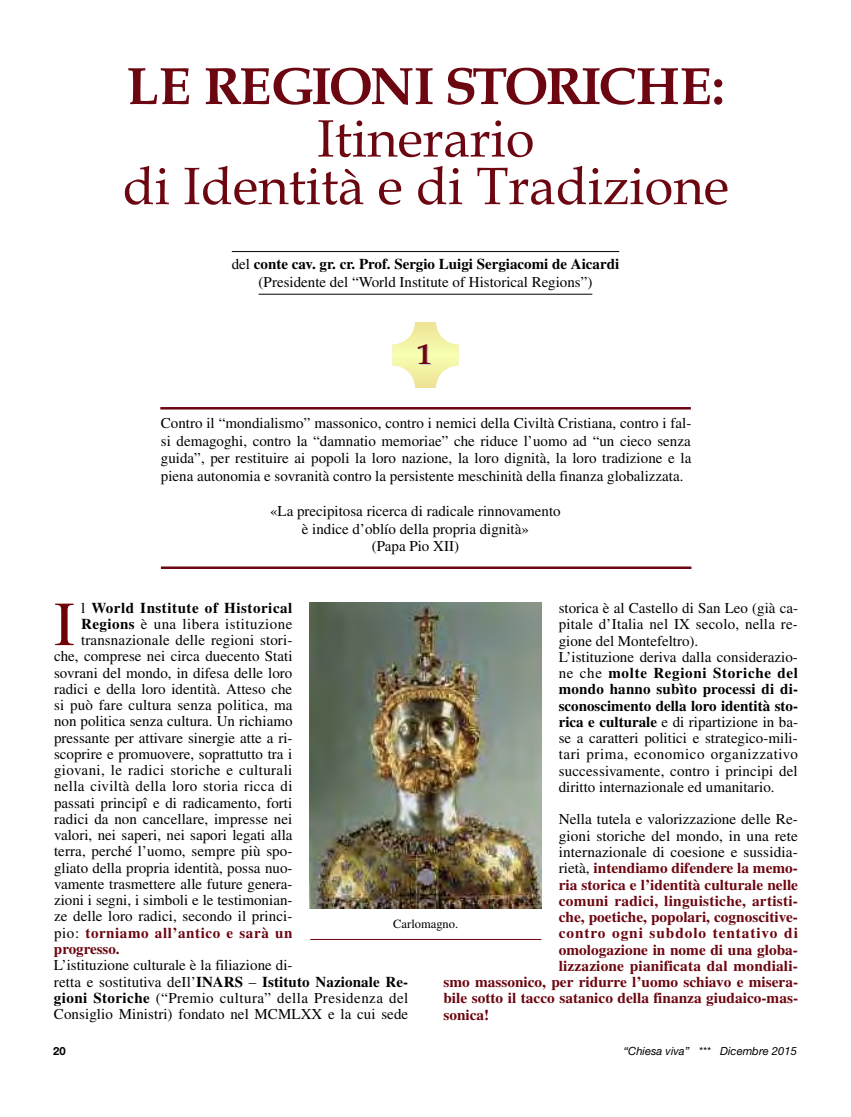
<style>
.page{position:relative;width:851px;height:1117px;background:#fff}
.page>*{position:absolute;margin:0;border:0;box-sizing:border-box;transform-origin:0 0}
.t1{font:62.62px "Times LT Std";color:#700008}
.t2{font:52.5px/47.5px "Book Antiqua";color:#6c0610;text-align:center}
.t3{font:700 52.5px "Book Antiqua";letter-spacing:-.05em;color:#6c0610}
.t4{font:700 30px "Palatino";color:#6c0610}
.t5{font:15px/16.2px "Times LT Std";color:#000}
.t6{font:700 15px "Times LT Std";color:#6c0610}
.t7{font:15px "Times LT Std";letter-spacing:.025em;color:#000}
.t8{font:15px "Times LT Std";letter-spacing:.02em;color:#000}
.t9{font:700 15px "Times LT Std";letter-spacing:.04em;color:#6c0610}
.t10{font:15px "Times LT Std";letter-spacing:.03em;color:#000}
.t11{font:700 15px "Times LT Std";letter-spacing:.06em;color:#6c0610}
.t12{font:700 15px "Times LT Std";letter-spacing:.035em;color:#000}
.t13{font:12.5px "Times LT Std";color:#000}
.t14{font:italic 11.25px "Helvetica Neue";color:#000}
.t15{font:700 11.25px "Helvetica Neue";color:#000}
.s1{font-weight:700}
.s2{font-weight:400}
.s3{font-weight:400;color:#000}
</style>
<div class="page">
<img style="left:310px;top:602px;width:231px;height:306px">
<hr style="left:232px;top:251px;width:387px;height:1px;background:#000">
<hr style="left:258px;top:294px;width:334px;height:1px;background:#000">
<hr style="left:310px;top:939px;width:231px;height:1px;background:#6c0610">
<svg style="left:392px;top:322px;width:66px;height:66px"></svg>
<hr style="left:160px;top:407px;width:530px;height:2px;background:#6c0610">
<hr style="left:161px;top:566px;width:530px;height:3px;background:#6c0610">
<h2 class="t3" style="left:127px;top:55px;width:599px">LE REGIONI STORICHE:</h2>
<h2 class="t2" style="left:122px;top:116px;width:608px">Itinerario<br>di Identità e di Tradizione</h2>
<p class="t5" style="left:232px;top:257px;width:389px;line-height:17.5px;text-align:center">del <span class="s1">conte cav. gr. cr. Prof. Sergio Luigi Sergiacomi de Aicardi </span>(Presidente del “World Institute of Historical Regions”)</p>
<h3 class="t4" style="left:416px;top:339px;width:16px">1</h3>
<p class="t5" style="left:161px;top:416px;width:532px;line-height:17.5px;text-align:justify">Contro il “mondialismo” massonico, contro i nemici della Civiltà Cristiana, contro i fal&shy;si demagoghi, contro la “damnatio memoriae” che riduce l’uomo ad “un cieco senza guida”, per restituire ai popoli la loro nazione, la loro dignità, la loro tradizione e la piena autonomia e sovranità contro la persistente meschinità della finanza globalizzata.</p>
<p class="t5" style="left:270px;top:503px;width:292px;line-height:17.5px;text-align:center">«La precipitosa ricerca di radicale rinnovamento è indice d’oblío della propria dignità»<br>(Papa Pio XII)</p>
<h1 class="t1" style="left:54px;top:602px;width:22px">I</h1>
<p class="t12" style="left:81px;top:602px;width:213px"><span class="s2">l</span> World Institute of Historical</p>
<p class="t5" style="left:558px;top:601px;width:241px">storica è al Castello di San Leo (già ca&shy;pitale d’Italia nel IX secolo, nella re&shy;gione del Montefeltro).<br>L’istituzione deriva dalla considerazio&shy;ne che <span class="s1">molte Regioni Storiche del mondo hanno subìto processi di di&shy;sconoscimento della loro identità sto&shy;rica e culturale</span> e di ripartizione in ba&shy;se a caratteri politici e strategico-mili&shy;tari prima, economico organizzativo successivamente, contro i principi del diritto internazionale ed umanitario.</p>
<p class="t5" style="left:558px;top:812px;width:241px">Nella tutela e valorizzazione delle Re-</p>
<p class="t5" style="left:558px;top:828px;width:241px">gioni storiche del mondo, in una rete</p>
<p class="t5" style="left:558px;top:845px;width:240px">internazionale di coesione e sussidia-</p>
<p class="t6" style="left:558px;top:862px;width:241px"><span class="s3">rietà,</span> intendiamo difendere la memo-</p>
<p class="t6" style="left:558px;top:879px;width:241px">ria storica e l’identità culturale nelle</p>
<p class="t6" style="left:558px;top:895px;width:241px">comuni radici, linguistiche, artisti-</p>
<p class="t6" style="left:558px;top:911px;width:241px">che, poetiche, popolari, cognoscitive-</p>
<p class="t11" style="left:558px;top:927px;width:241px">contro ogni subdolo tentativo di</p>
<p class="t6" style="left:558px;top:944px;width:241px">omologazione in nome di una globa-</p>
<p class="t6" style="left:558px;top:960px;width:240px">lizzazione pianificata dal mondiali-</p>
<p class="t6" style="left:443px;top:976px;width:356px">smo massonico, per ridurre l’uomo schiavo e misera-</p>
<p class="t6" style="left:443px;top:992px;width:356px">bile sotto il tacco satanico della finanza giudaico-mas-</p>
<p class="t6" style="left:443px;top:1009px;width:47px">sonica!</p>
<p class="t10" style="left:81px;top:618px;width:213px"><span class="s1">Regions</span> è una libera istituzione</p>
<p class="t5" style="left:81px;top:633px;width:213px">transnazionale delle regioni stori-</p>
<p class="t5" style="left:54px;top:649px;width:240px">che, comprese nei circa duecento Stati</p>
<p class="t5" style="left:54px;top:665px;width:240px">sovrani del mondo, in difesa delle loro</p>
<p class="t5" style="left:54px;top:682px;width:240px">radici e della loro identità. Atteso che</p>
<p class="t5" style="left:54px;top:698px;width:240px">si può fare cultura senza politica, ma</p>
<p class="t5" style="left:54px;top:714px;width:240px">non politica senza cultura. Un richiamo</p>
<p class="t5" style="left:54px;top:730px;width:240px">pressante per attivare sinergie atte a ri-</p>
<p class="t5" style="left:54px;top:747px;width:240px">scoprire e promuovere, soprattutto tra i</p>
<p class="t7" style="left:54px;top:764px;width:240px">giovani, le radici storiche e culturali</p>
<p class="t8" style="left:54px;top:781px;width:240px">nella civiltà della loro storia ricca di</p>
<p class="t5" style="left:54px;top:795px;width:240px">passati principî e di radicamento, forti</p>
<p class="t5" style="left:54px;top:812px;width:240px">radici da non cancellare, impresse nei</p>
<p class="t5" style="left:54px;top:828px;width:240px">valori, nei saperi, nei sapori legati alla</p>
<p class="t5" style="left:54px;top:844px;width:240px">terra, perché l’uomo, sempre più spo-</p>
<p class="t5" style="left:54px;top:860px;width:240px">gliato della propria identità, possa nuo-</p>
<p class="t5" style="left:54px;top:877px;width:240px">vamente trasmettere alle future genera-</p>
<p class="t5" style="left:54px;top:893px;width:240px">zioni i segni, i simboli e le testimonian-</p>
<p class="t5" style="left:54px;top:909px;width:240px">ze delle loro radici, secondo il princi-</p>
<p class="t9" style="left:54px;top:927px;width:240px"><span class="s3">pio:</span> torniamo all’antico e sarà un</p>
<p class="t6" style="left:54px;top:943px;width:67px">progresso.</p>
<p class="t5" style="left:54px;top:958px;width:356px">L’istituzione culturale è la filiazione di-<br>retta e sostitutiva deIl’<span class="s1">INARS</span> – <span class="s1">Istituto Nazionale Re&shy;gioni Storiche</span> (“Premio cultura” della Presidenza del Consiglio Ministri) fondato nel MCMLXX e la cui sede</p>
<p class="t13" style="left:393px;top:919px;width:66px">Carlomagno.</p>
<p class="t15" style="left:53px;top:1046px;width:14px">20</p>
<p class="t14" style="left:623px;top:1046px;width:175px">“Chiesa viva” *** Dicembre 2015</p>
</div>
